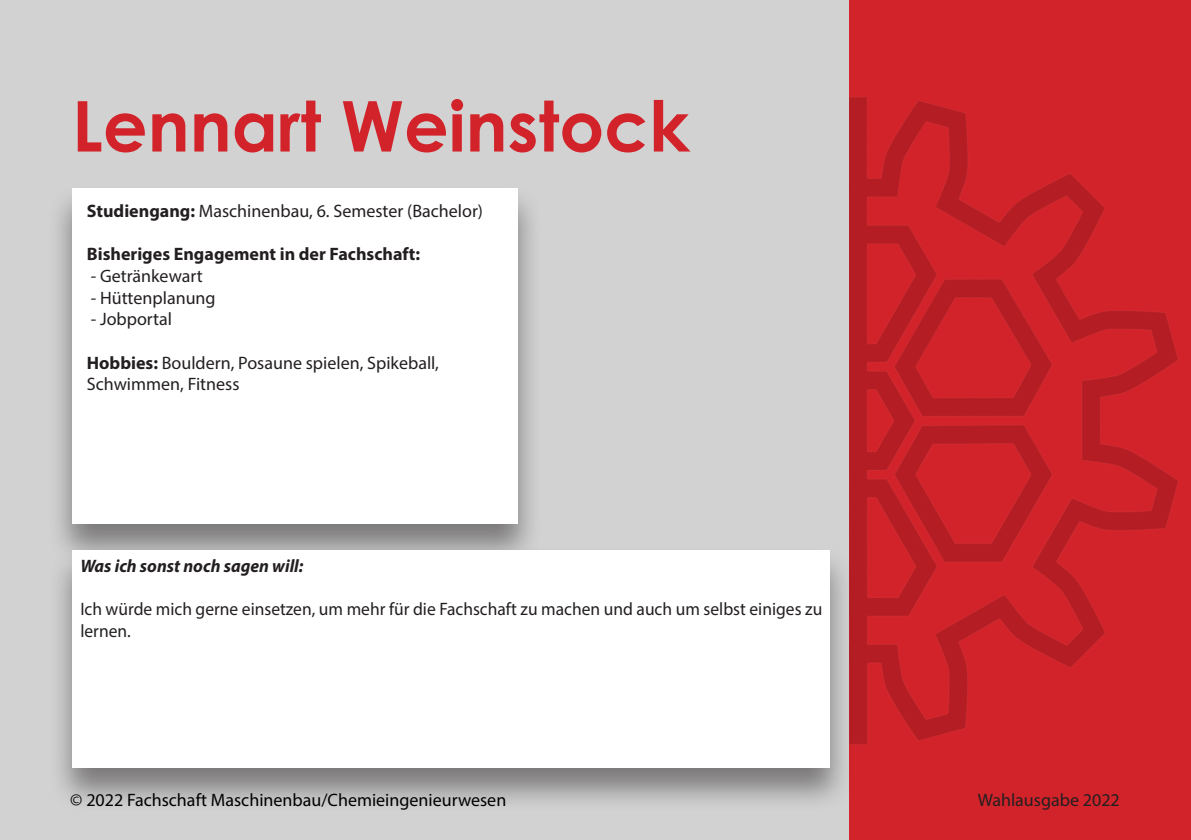
<style>
.page{position:relative;width:1191px;height:840px;background:#fff}
.page>*{position:absolute;margin:0;border:0;box-sizing:border-box;transform-origin:0 0}
.Standardtext{font:700 70px "Century Gothic";color:#d2232a}
.Standardtext-2{font:18px/21.6px "Myriad Pro";color:#231f20}
.t1{font:18px "Myriad Pro";color:#000}
.Standardtext-3{font:700 18px "Myriad Pro";color:#231f20}
.Standardtext-4{font:italic 700 18px "Myriad Pro";color:#231f20}
.s1{font-weight:700}
</style>
<div class="page">
<img style="left:849px;top:0;width:342px;height:839px">
<div style="left:0;top:0;width:849px;height:839px;background:#d2d2d2"></div>
<div style="left:47px;top:183px;width:495px;height:386px;background:#231f20;opacity:.5"></div>
<div style="left:72px;top:188px;width:445px;height:335px;background:#fff"></div>
<div style="left:48px;top:545px;width:806px;height:267px;background:#231f20;opacity:.5"></div>
<div style="left:73px;top:550px;width:757px;height:217px;background:#fff"></div>
<p class="Standardtext" style="left:72px;top:73px;width:619px">Lennart Weinstock</p>
<p class="Standardtext-2" style="left:87px;top:200px;width:397px"><span class="s1">Studiengang:</span> Maschinenbau, 6. Semester (Bachelor)</p>
<p class="Standardtext-3" style="left:87px;top:242px;width:335px">Bisheriges Engagement in der Fachschaft:</p>
<p class="Standardtext-2" style="left:91px;top:265px;width:114px">- Getränkewart</p>
<p class="Standardtext-2" style="left:91px;top:286px;width:126px">- Hüttenplanung</p>
<p class="Standardtext-2" style="left:91px;top:308px;width:83px">- Jobportal</p>
<p class="Standardtext-2" style="left:87px;top:351px;width:354px"><span class="s1">Hobbies:</span> Bouldern, Posaune spielen, Spikeball,</p>
<p class="Standardtext-2" style="left:87px;top:373px;width:154px">Schwimmen, Fitness</p>
<p class="Standardtext-4" style="left:80px;top:553px;width:225px">Was ich sonst noch sagen will:</p>
<p class="Standardtext-2" style="left:80px;top:597px;width:743px">Ich würde mich gerne einsetzen, um mehr für die Fachschaft zu machen und auch um selbst einiges zu lernen.</p>
<p class="t1" style="left:70px;top:788px;width:437px">© 2022 Fachschaft Maschinenbau/Chemieingenieurwesen</p>
<p class="Standardtext-2" style="left:977px;top:788px;width:144px">Wahlausgabe 2022</p>
</div>
